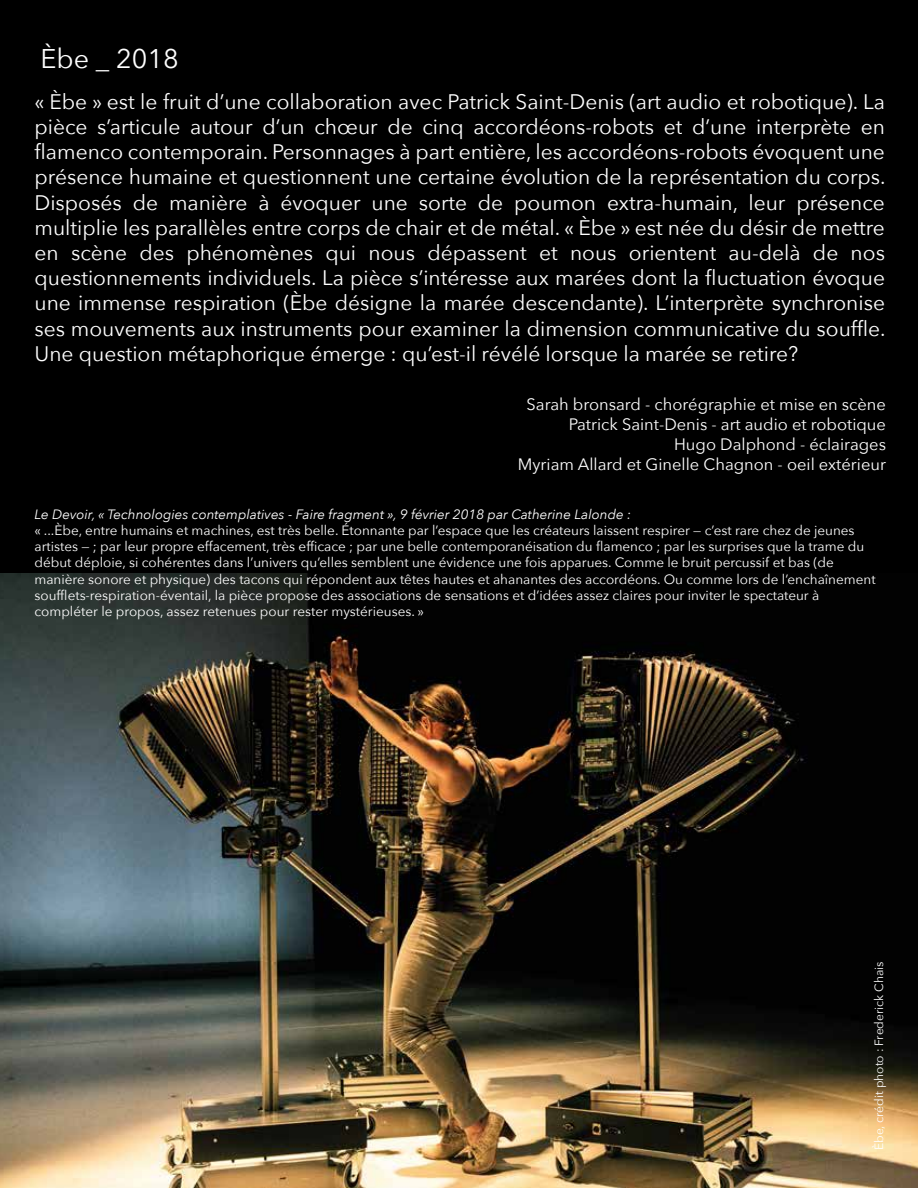
<style>
.page{position:relative;width:918px;height:1188px;background:#fff}
.page>*{position:absolute;margin:0;border:0;box-sizing:border-box;transform-origin:0 0}
.t1{font:27px "Avenir Next";color:#fff}
.t2{font:21px/25.2px "Avenir Next";color:#fff;text-align:justify}
.t3{font:16.5px/19.8px "Avenir Next";color:#fff;text-align:right}
.t4{font:13.5px/16.2px "Avenir Next";color:#fff}
.t5{font:italic 13.5px "Avenir Next";color:#fff}
.t6{font:12px "Avenir Next";color:#fff}
</style>
<div class="page">
<div style="left:0;top:0;width:918px;height:573px;background:#000"></div>
<img style="left:0;top:573px;width:918px;height:615px">
<p class="t1" style="left:40px;top:35px;width:140px">Èbe _ 2018</p>
<p class="t2" style="left:34px;top:88px;width:853px">« Èbe » est le fruit d’une collaboration avec Patrick Saint-Denis (art audio et robotique). La pièce s’articule autour d’un chœur de cinq accordéons-robots et d’une interprète en flamenco contemporain. Personnages à part entière, les accordéons-robots évoquent une présence humaine et questionnent une certaine évolution de la représentation du corps.<br>Disposés de manière à évoquer une sorte de poumon extra-humain, leur présence multiplie les parallèles entre corps de chair et de métal. « Èbe » est née du désir de mettre en scène des phénomènes qui nous dépassent et nous orientent au-delà de nos questionnements individuels. La pièce s’intéresse aux marées dont la fluctuation évoque une immense respiration (Èbe désigne la marée descendante). L’interprète synchronise ses mouvements aux instruments pour examiner la dimension communicative du souffle.<br>Une question métaphorique émerge : qu’est-il révélé lorsque la marée se retire?</p>
<p class="t3" style="left:518px;top:394px;width:370px">Sarah bronsard - chorégraphie et mise en scène Patrick Saint-Denis - art audio et robotique<br>Hugo Dalphond - éclairages<br>Myriam Allard et Ginelle Chagnon - oeil extérieur</p>
<p class="t5" style="left:34px;top:503px;width:598px">Le Devoir, « Technologies contemplatives - Faire fragment », 9 février 2018 par Catherine Lalonde :</p>
<p class="t4" style="left:34px;top:522px;width:843px">« ...Èbe, entre humains et machines, est très belle. Étonnante par l’espace que les créateurs laissent respirer — c’est rare chez de jeunes artistes — ; par leur propre effacement, très efficace ; par une belle contemporanéisation du flamenco ; par les surprises que la trame du début déploie, si cohérentes dans l’univers qu’elles semblent une évidence une fois apparues. Comme le bruit percussif et bas (de manière sonore et physique) des tacons qui répondent aux têtes hautes et ahanantes des accordéons. Ou comme lors de l’enchaînement soufflets-respiration-éventail, la pièce propose des associations de sensations et d’idées assez claires pour inviter le spectateur à compléter le propos, assez retenues pour rester mystérieuses. »</p>
<p class="t6" style="left:869px;top:1150px;width:191px;rotate:-90deg">Èbe, crédit photo : Frederick Chais</p>
</div>
